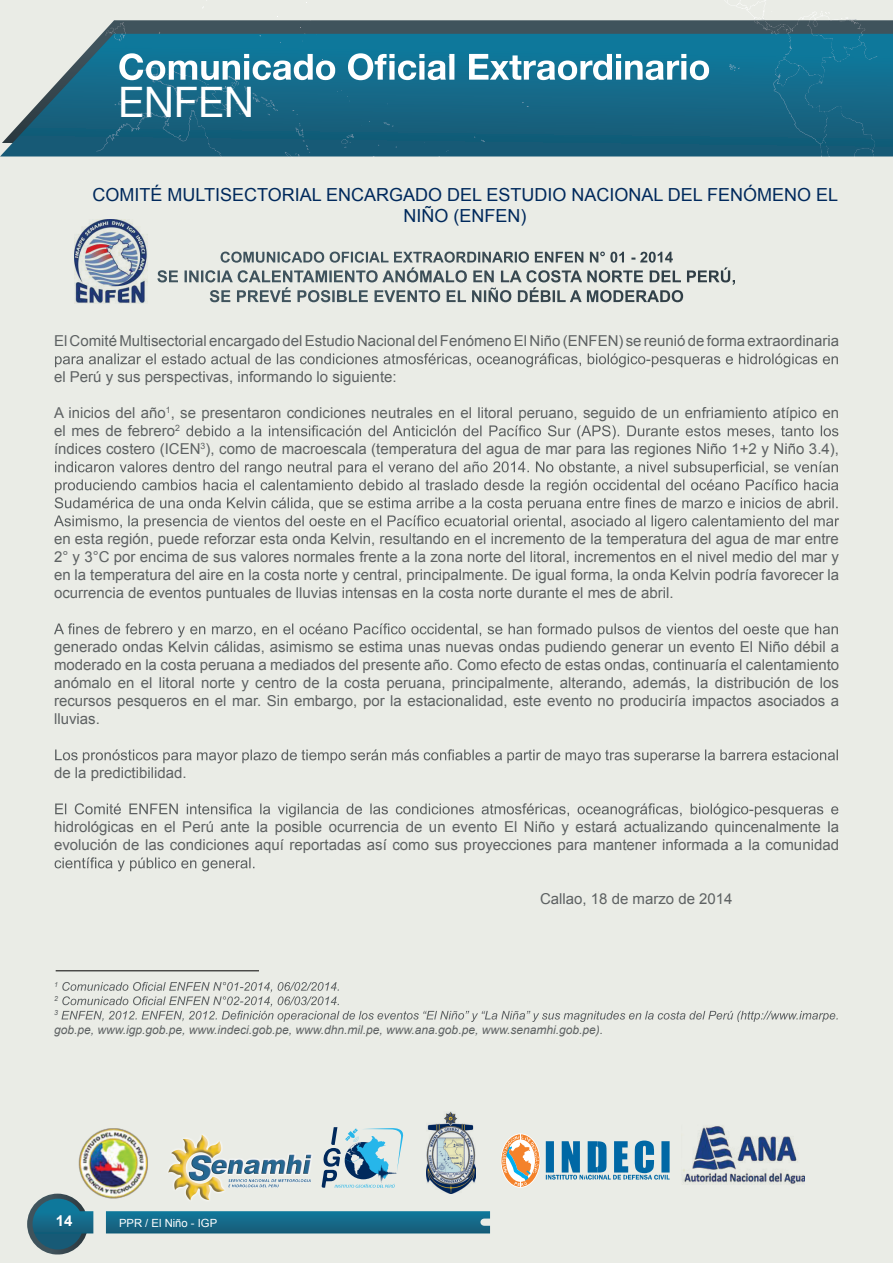
<style>
.page{position:relative;width:893px;height:1263px;background:#eaece6}
.page>*{position:absolute;margin:0;border:0;box-sizing:border-box;transform-origin:0 0}
.t1{font:42px "Helvetica Neue";color:#fff}
.t2{font:18px/21.6px "Arial";color:#00295c;text-align:center}
.t3{font:15px/18px "Arial";color:#5d6162}
.t4{font:700 15px "Arial";color:#fff}
.t5{font:italic 12px "Arial";color:#5d6162}
.t6{font:11.25px "Arial";color:#fff}
.t7{font:italic 7.05px/14.4px "Arial";color:#5d6162;text-align:justify}
</style>
<div class="page">
<svg style="left:27px;top:1193px;width:61px;height:61px"></svg>
<svg style="left:33px;top:1199px;width:49px;height:50px;background:#206883"></svg>
<svg style="left:106px;top:1211px;width:384px;height:22px;background:#176b8a"></svg>
<svg style="left:101px;top:20px;width:792px;height:14px;background:#435760"></svg>
<svg style="left:0;top:34px;width:893px;height:122px;background:#226f8b"></svg>
<svg style="left:729px;top:64px;width:7px;height:7px"></svg>
<svg style="left:337px;top:90px;width:14px;height:12px"></svg>
<svg style="left:384px;top:122px;width:10px;height:5px"></svg>
<svg style="left:163px;top:110px;width:30px;height:31px"></svg>
<svg style="left:522px;top:102px;width:7px;height:5px"></svg>
<svg style="left:797px;top:65px;width:18px;height:9px"></svg>
<svg style="left:301px;top:28px;width:4px;height:7px"></svg>
<img style="left:819px;top:106px;width:21px;height:51px">
<img style="left:788px;top:11px;width:34px;height:43px">
<img style="left:105px;top:22px;width:18px;height:19px">
<img style="left:747px;top:1px;width:17px;height:18px">
<img style="left:840px;top:17px;width:25px;height:13px">
<img style="left:158px;top:80px;width:44px;height:25px">
<img style="left:160px;top:80px;width:138px;height:6px">
<img style="left:341px;top:125px;width:20px;height:19px">
<svg style="left:285px;top:252px;width:443px;height:50px"></svg>
<svg style="left:55px;top:353px;width:783px;height:14px"></svg>
<svg style="left:186px;top:425px;width:652px;height:14px"></svg>
<svg style="left:54px;top:461px;width:785px;height:68px"></svg>
<svg style="left:54px;top:623px;width:784px;height:14px"></svg>
<svg style="left:55px;top:749px;width:783px;height:14px"></svg>
<svg style="left:55px;top:803px;width:783px;height:14px"></svg>
<svg style="left:55px;top:857px;width:199px;height:14px"></svg>
<svg style="left:61px;top:982px;width:777px;height:40px"></svg>
<img style="left:74px;top:220px;width:74px;height:84px">
<svg style="left:119px;top:53px;width:590px;height:27px;background:#6ea9be"></svg>
<img style="left:444px;top:1112px;width:14px;height:10px">
<hr style="left:56px;top:970px;width:203px;height:1px;background:#000">
<img style="left:78px;top:1122px;width:727px;height:77px">
<h1 class="t1" style="left:118px;top:66px;width:138px">ENFEN</h1>
<p class="t2" style="left:92px;top:184px;width:747px">COMITÉ MULTISECTORIAL ENCARGADO DEL ESTUDIO NACIONAL DEL FENÓMENO EL<br>NIÑO (ENFEN)</p>
<p class="t3" style="left:54px;top:332px;width:787px">El Comité Multisectorial encargado del Estudio Nacional del Fenómeno El Niño (ENFEN) se reunió de forma extraordinaria</p>
<p class="t3" style="left:54px;top:368px;width:344px">el Perú y sus perspectivas, informando lo siguiente:</p>
<p class="t3" style="left:54px;top:404px;width:786px">A inicios del año<sup>1</sup>, se presentaron condiciones neutrales en el litoral peruano, seguido de un enfriamiento atípico en el mes de febrero<sup>2<br></sup>índices costero (ICEN<sup>3</sup>), como de macroescala (temperatura del agua de mar para las regiones Niño 1+2 y Niño 3.4),</p>
<p class="t3" style="left:54px;top:530px;width:787px;text-align:justify">en esta región, puede reforzar esta onda Kelvin, resultando en el incremento de la temperatura del agua de mar entre 2° y 3°C por encima de sus valores normales frente a la zona norte del litoral, incrementos en el nivel medio del mar y en la temperatura del aire en la costa norte y central, principalmente. De igual forma, la onda Kelvin podría favorecer la ocurrencia de eventos puntuales de lluvias intensas en la costa norte durante el mes de abril.</p>
<p class="t3" style="left:54px;top:638px;width:787px;text-align:justify">generado ondas Kelvin cálidas, asimismo se estima unas nuevas ondas pudiendo generar un evento El Niño débil a moderado en la costa peruana a mediados del presente año. Como efecto de estas ondas, continuaría el calentamiento anómalo en el litoral norte y centro de la costa peruana, principalmente, alterando, además, la distribución de los recursos pesqueros en el mar. Sin embargo, por la estacionalidad, este evento no produciría impactos asociados a lluvias.</p>
<p class="t3" style="left:54px;top:764px;width:134px">de la predictibilidad.</p>
<p class="t3" style="left:54px;top:818px;width:786px">hidrológicas en el Perú ante la posible ocurrencia de un evento El Niño y estará actualizando quincenalmente la evolución de las condiciones aquí reportadas así como sus proyecciones para mantener informada a la comunidad</p>
<p class="t3" style="left:540px;top:890px;width:194px">Callao, 18 de marzo de 2014</p>
<p class="t7" style="left:54px;top:977px;width:5px">1<br>2<br>3</p>
<p class="t5" style="left:54px;top:1022px;width:551px">gob.pe, www.igp.gob.pe, www.indeci.gob.pe, www.dhn.mil.pe, www.ana.gob.pe, www.senamhi.gob.pe).</p>
<p class="t4" style="left:56px;top:1211px;width:18px">14</p>
<p class="t6" style="left:119px;top:1216px;width:100px">PPR / El Niño - IGP</p>
</div>
